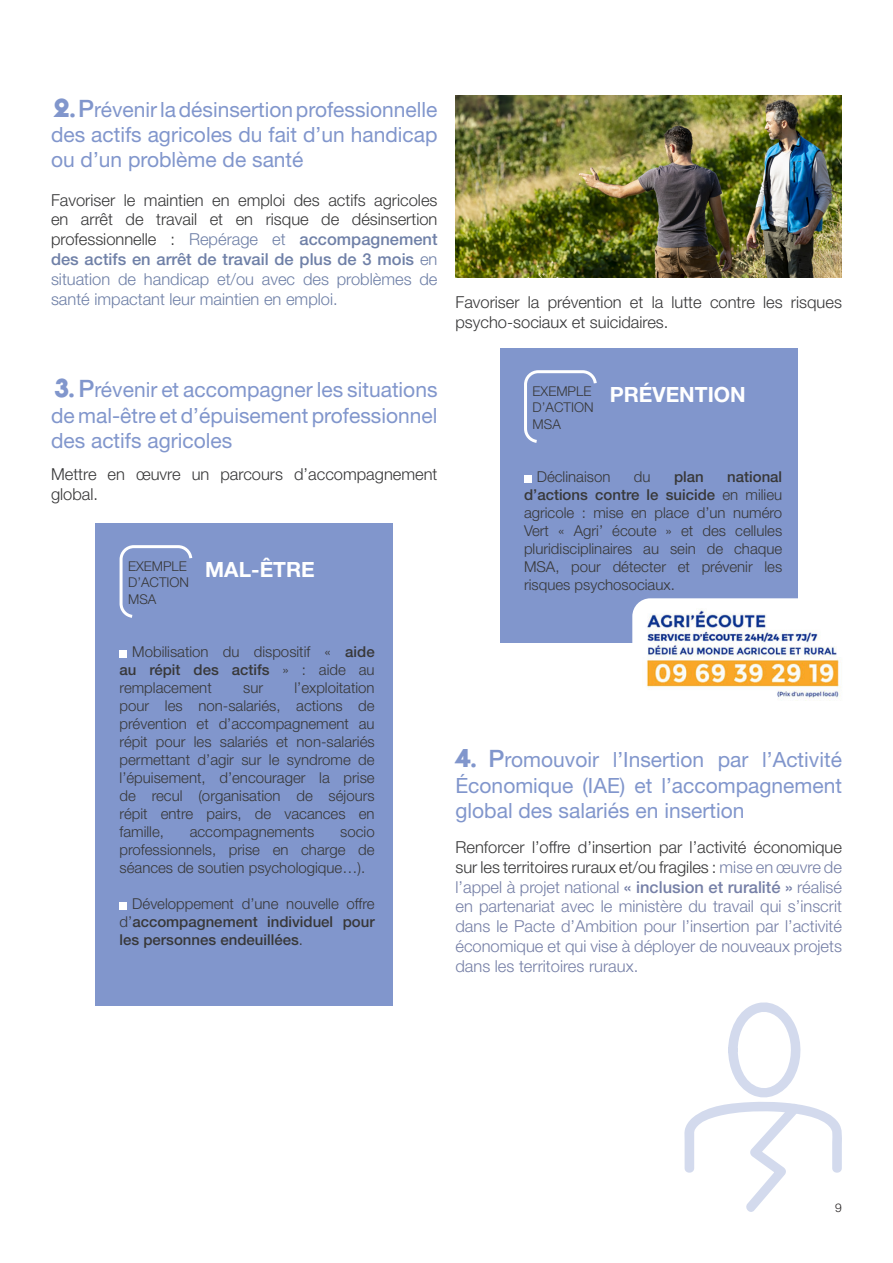
<style>
.page{position:relative;width:893px;height:1263px;background:#fff}
.page>*{position:absolute;margin:0;border:0;box-sizing:border-box;transform-origin:0 0}
.t1{font:21px/25.2px "Helvetica Neue LT Std";color:#8196cc;text-align:justify}
.t2{font:700 21px "Helvetica Neue LT Std";color:#fff}
.t3{font:300 16.5px/19.8px "Helvetica Neue LT Std";color:#383839}
.t4{font:300 16.5px/19.8px "Helvetica Neue LT Std";color:#7680a7;text-align:justify}
.t5{font:300 15px/18px "Helvetica Neue LT Std";color:#383839;text-align:justify}
.t6{font:500 15px/18px "Helvetica Neue LT Std";color:#383839;text-align:justify}
.t7{font:300 13.5px "Helvetica Neue LT Std";color:#383839}
.t8{font:300 12px "Helvetica Neue LT Std";color:#231f20}
.s1{font-family:"Acier BAT Text Solid";font-size:30px}
.s2{font-weight:500;font-size:24px}
.s3{color:#6f80a7}
.s4{font-weight:500;color:#6f80a7}
.s5{font-weight:500}
.s6{font-weight:300}
.s7{color:#383839}
</style>
<div class="page">
<div style="left:500px;top:348px;width:297px;height:294px;background:#8196cc"></div>
<div style="left:632px;top:598px;width:210px;height:100px;background:#fff;border-radius:18px"></div>
<svg style="left:684px;top:1002px;width:158px;height:210px"></svg>
<div style="left:95px;top:523px;width:298px;height:483px;background:#8196cc"></div>
<div style="left:524px;top:475px;width:7px;height:7px;background:#fff"></div>
<div style="left:120px;top:650px;width:7px;height:7px;background:#fff"></div>
<div style="left:120px;top:902px;width:7px;height:7px;background:#fff"></div>
<svg style="left:524px;top:370px;width:73px;height:73px"></svg>
<svg style="left:119px;top:545px;width:74px;height:73px"></svg>
<img style="left:647px;top:609px;width:194px;height:89px">
<img style="left:455px;top:96px;width:387px;height:182px">
<p class="t1" style="left:51px;top:97px;width:388px"><span class="s1">2.</span><span class="s2">P</span>révenir la désinsertion professionnelle des actifs agricoles du fait d’un handicap ou d’un problème de santé</p>
<p class="t3" style="left:51px;top:189px;width:388px;text-align:justify">Favoriser le maintien en emploi des actifs agricoles en arrêt de travail et en risque de désinsertion professionnelle : <span class="s3">Repérage et</span> <span class="s4">accompagnement des actifs en arrêt de travail de plus de 3 mois</span> <span class="s3">en situation de handicap et/ou avec des problèmes de santé impactant leur maintien en emploi.</span></p>
<p class="t3" style="left:455px;top:292px;width:388px">Favoriser la prévention et la lutte contre les risques psycho-sociaux et suicidaires.</p>
<p class="t1" style="left:51px;top:377px;width:388px"><span class="s1">3.</span><span class="s2">P</span>révenir et accompagner les situations de mal-être et d’épuisement professionnel des actifs agricoles</p>
<p class="t3" style="left:51px;top:464px;width:388px">Mettre en œuvre un parcours d’accompagnement global.</p>
<p class="t7" style="left:128px;top:558px;width:60px">EXEMPLE</p>
<p class="t7" style="left:128px;top:574px;width:63px">D’ACTION</p>
<p class="t7" style="left:128px;top:590px;width:30px">MSA</p>
<p class="t2" style="left:205px;top:556px;width:111px">MAL-ÊTRE</p>
<p class="t5" style="left:120px;top:642px;width:257px;text-indent:13px">Mobilisation du dispositif « <span class="s5">aide au répit des actifs</span> » : aide au remplacement</p>
<p class="t5" style="left:120px;top:678px;width:257px;text-indent:175px">l’exploitation pour les non-salariés, actions de prévention et d’accompagnement au répit pour les salariés et non-salariés permettant d’agir sur le syndrome de l’épuisement, d’encourager la prise de recul (organisation de séjours répit entre pairs, de vacances en famille,</p>
<p class="t5" style="left:243px;top:678px;width:21px">sur</p>
<p class="t5" style="left:120px;top:822px;width:257px;text-indent:221px">socio professionnels, prise en charge de séances de soutien psychologique…).</p>
<p class="t6" style="left:120px;top:894px;width:257px;text-indent:13px"><span class="s6">Développement d’une nouvelle offre d’</span>accompagnement individuel pour les personnes endeuillées<span class="s6">.</span></p>
<p class="t5" style="left:190px;top:822px;width:126px">accompagnements</p>
<p class="t7" style="left:533px;top:383px;width:60px">EXEMPLE</p>
<p class="t7" style="left:533px;top:399px;width:63px">D’ACTION</p>
<p class="t7" style="left:533px;top:416px;width:30px">MSA</p>
<p class="t2" style="left:610px;top:381px;width:138px">PRÉVENTION</p>
<p class="t5" style="left:537px;top:467px;width:75px">Déclinaison</p>
<p class="t5" style="left:634px;top:467px;width:18px">du</p>
<p class="t6" style="left:674px;top:468px;width:31px">plan</p>
<p class="t5" style="left:524px;top:467px;width:260px;text-indent:203px"><span class="s5">national d’actions contre le suicide</span> en milieu agricole : mise en place d’un numéro Vert « Agri’ écoute » et des cellules pluridisciplinaires au sein de chaque MSA, pour détecter et prévenir les risques psychosociaux.</p>
<p class="t1" style="left:455px;top:747px;width:388px"><span class="s1">4.</span> <span class="s2">P</span>romouvoir l’Insertion par l’Activité Économique (IAE) et l’accompagnement global des salariés en insertion</p>
<p class="t4" style="left:455px;top:837px;width:388px"><span class="s7">Renforcer l’offre d’insertion par l’activité économique sur les territoires ruraux et/ou fragiles :</span> mise en œuvre de l’appel à projet national <span class="s5">« inclusion et ruralité »</span> réalisé en partenariat avec le ministère du travail qui s’inscrit dans le Pacte d’Ambition pour l’insertion par l’activité économique et qui vise à déployer de nouveaux projets dans les territoires ruraux.</p>
<p class="t8" style="left:835px;top:1200px;width:8px">9</p>
</div>
